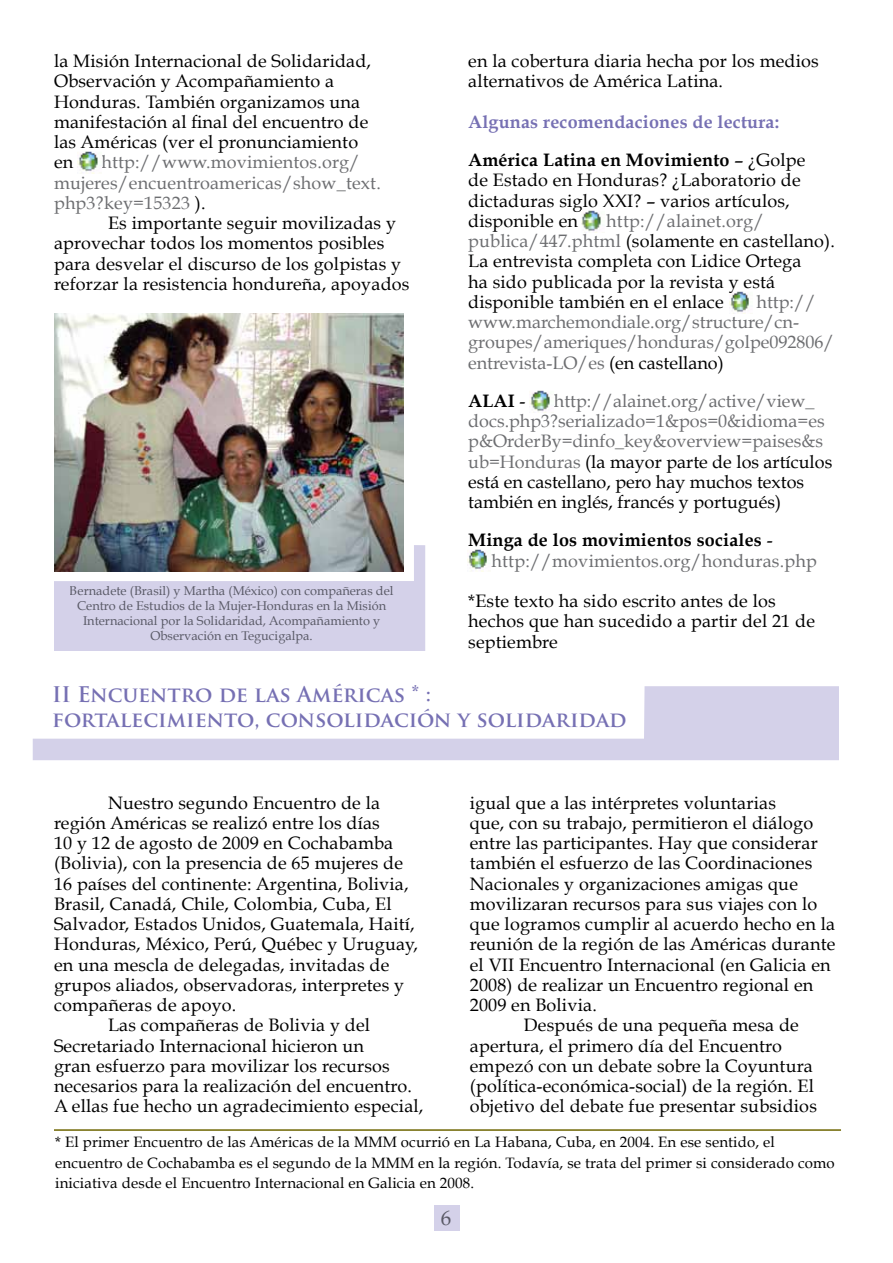
<style>
.page{position:relative;width:893px;height:1263px;background:#fff}
.page>*{position:absolute;margin:0;border:0;box-sizing:border-box;transform-origin:0 0}
.t1{font:700 21px/25.2px "Trajan Pro";color:#7670b3}
.t2{font:21px "Book Antiqua";color:#6d6f71}
.t3{font:18px/20.2px "Book Antiqua";letter-spacing:.01em;color:#000}
.t4{font:18px/20.2px "Book Antiqua";color:#6d6e71}
.t5{font:700 18px/38.2px "Book Antiqua";letter-spacing:.01em;color:#7670b3}
.t6{font:700 18px "Book Antiqua";color:#000}
.t7{font:15px/20.2px "Book Antiqua";letter-spacing:.01em;color:#000}
.t8{font:12.75px/15px "Book Antiqua";color:#6d6f71;text-align:center}
.s1{color:#000}
.s2{font-weight:400;color:#000}
.s3{color:#6d6e71}
.s4{font-weight:400}
.s5{font-weight:700;color:#000}
</style>
<div class="page">
<div style="left:434px;top:1205px;width:25px;height:26px;background:#d4d1e9"></div>
<img style="left:730px;top:291px;width:19px;height:22px">
<svg style="left:33px;top:686px;width:806px;height:74px"></svg>
<img style="left:54px;top:313px;width:349px;height:232px">
<svg style="left:54px;top:545px;width:371px;height:106px;background:#bdbbca"></svg>
<img style="left:78px;top:151px;width:20px;height:22px">
<img style="left:581px;top:210px;width:20px;height:23px">
<img style="left:530px;top:390px;width:20px;height:22px">
<img style="left:468px;top:549px;width:19px;height:22px">
<hr style="left:54px;top:1129px;width:787px;height:2px;background:#6e6600">
<p class="t3" style="left:54px;top:51px;width:319px">la Misión Internacional de Solidaridad,<br>Observación y Acompañamiento a<br>Honduras. También organizamos una manifestación al final del encuentro de las Américas (ver el pronunciamiento en</p>
<p class="t4" style="left:54px;top:152px;width:328px;text-indent:48px">http://www.movimientos.org/ mujeres/encuentroamericas/show_text. php3?key=15323 <span class="s1">).</span></p>
<p class="t3" style="left:54px;top:213px;width:357px;text-indent:54px">Es importante seguir movilizadas y aprovechar todos los momentos posibles para desvelar el discurso de los golpistas y reforzar la resistencia hondureña, apoyados</p>
<p class="t8" style="left:70px;top:583px;width:325px">Bernadete (Brasil) y Martha (México) con compañeras del Centro de Estudios de la Mujer-Honduras en la Misión Internacional por la Solidaridad, Acompañamiento y Observación en Tegucigalpa.</p>
<p class="t3" style="left:468px;top:51px;width:352px">en la cobertura diaria hecha por los medios alternativos de América Latina.</p>
<p class="t5" style="left:468px;top:103px;width:339px">Algunas recomendaciones de lectura:<br><span class="s1">América Latina en Movimiento</span> <span class="s2">– ¿Golpe</span></p>
<p class="t3" style="left:468px;top:170px;width:334px">de Estado en Honduras? ¿Laboratorio de dictaduras siglo XXI? – varios artículos, disponible en</p>
<p class="t3" style="left:468px;top:211px;width:368px;text-indent:138px"><span class="s3">http://alainet.org/ publica/447.phtml</span> (solamente en castellano).<br>La entrevista completa con Lidice Ortega<br>ha sido publicada por la revista y está disponible también en el enlace</p>
<p class="t4" style="left:468px;top:292px;width:368px;text-indent:288px">http:// www.marchemondiale.org/structure/cn&shy;groupes/ameriques/honduras/golpe092806/ entrevista-LO/es <span class="s1">(en castellano)</span></p>
<p class="t6" style="left:468px;top:390px;width:59px">ALAI <span class="s4">-</span></p>
<p class="t4" style="left:468px;top:391px;width:366px;text-indent:86px">http://alainet.org/active/view_ docs.php3?serializado=1&amp;pos=0&amp;idioma=es p&amp;OrderBy=dinfo_key&amp;overview=paises&amp;s ub=Honduras <span class="s1">(la mayor parte de los artículos está en castellano, pero hay muchos textos también en inglés, francés y portugués)</span></p>
<p class="t4" style="left:492px;top:530px;width:327px;text-indent:-23px"><span class="s5">Minga de los movimientos sociales</span> <span class="s1">- </span>http://movimientos.org/honduras.php</p>
<p class="t3" style="left:468px;top:591px;width:348px">*Este texto ha sido escrito antes de los hechos que han sucedido a partir del 21 de septiembre</p>
<p class="t1" style="left:52px;top:682px;width:576px">II Encuentro de las Américas * : fortalecimiento, consolidación y solidaridad</p>
<p class="t3" style="left:108px;top:792px;width:274px">Nuestro segundo Encuentro de la</p>
<p class="t3" style="left:54px;top:812px;width:327px">región Américas se realizó entre los días</p>
<p class="t3" style="left:54px;top:833px;width:341px">10 y 12 de agosto de 2009 en Cochabamba</p>
<p class="t3" style="left:54px;top:853px;width:351px">(Bolivia), con la presencia de 65 mujeres de</p>
<p class="t3" style="left:54px;top:873px;width:356px">16 países del continente: Argentina, Bolivia,</p>
<p class="t3" style="left:54px;top:893px;width:339px">Brasil, Canadá, Chile, Colombia, Cuba, El</p>
<p class="t3" style="left:54px;top:914px;width:362px">Salvador, Estados Unidos, Guatemala, Haití,</p>
<p class="t3" style="left:54px;top:934px;width:365px">Honduras, México, Perú, Québec y Uruguay,</p>
<p class="t3" style="left:54px;top:954px;width:337px">en una mescla de delegadas, invitadas de</p>
<p class="t3" style="left:54px;top:974px;width:352px">grupos aliados, observadoras, interpretes y</p>
<p class="t3" style="left:54px;top:995px;width:184px">compañeras de apoyo.</p>
<p class="t3" style="left:108px;top:1015px;width:264px">Las compañeras de Bolivia y del</p>
<p class="t3" style="left:54px;top:1035px;width:312px">Secretariado Internacional hicieron un</p>
<p class="t3" style="left:54px;top:1055px;width:337px">gran esfuerzo para movilizar los recursos</p>
<p class="t3" style="left:54px;top:1076px;width:360px">necesarios para la realización del encuentro.</p>
<p class="t3" style="left:54px;top:1096px;width:371px">A ellas fue hecho un agradecimiento especial,</p>
<p class="t3" style="left:470px;top:792px;width:308px">igual que a las intérpretes voluntarias</p>
<p class="t3" style="left:470px;top:812px;width:345px">que, con su trabajo, permitieron el diálogo</p>
<p class="t3" style="left:470px;top:833px;width:350px">entre las participantes. Hay que considerar</p>
<p class="t3" style="left:470px;top:853px;width:344px">también el esfuerzo de las Coordinaciones</p>
<p class="t3" style="left:470px;top:873px;width:330px">Nacionales y organizaciones amigas que</p>
<p class="t3" style="left:470px;top:893px;width:349px">movilizaran recursos para sus viajes con lo</p>
<p class="t3" style="left:470px;top:914px;width:367px">que logramos cumplir al acuerdo hecho en la</p>
<p class="t3" style="left:470px;top:934px;width:367px">reunión de la región de las Américas durante</p>
<p class="t3" style="left:470px;top:954px;width:362px">el VII Encuentro Internacional (en Galicia en</p>
<p class="t3" style="left:470px;top:974px;width:345px">2008) de realizar un Encuentro regional en</p>
<p class="t3" style="left:470px;top:995px;width:129px">2009 en Bolivia.</p>
<p class="t3" style="left:524px;top:1015px;width:277px">Después de una pequeña mesa de</p>
<p class="t3" style="left:470px;top:1035px;width:314px">apertura, el primero día del Encuentro</p>
<p class="t3" style="left:470px;top:1055px;width:345px">empezó con un debate sobre la Coyuntura</p>
<p class="t3" style="left:470px;top:1076px;width:346px">(política-económica-social) de la región. El</p>
<p class="t3" style="left:470px;top:1096px;width:349px">objetivo del debate fue presentar subsidios</p>
<p class="t7" style="left:55px;top:1132px;width:781px">* El primer Encuentro de las Américas de la MMM ocurrió en La Habana, Cuba, en 2004. En ese sentido, el encuentro de Cochabamba es el segundo de la MMM en la región. Todavía, se trata del primer si considerado como iniciativa desde el Encuentro Internacional en Galicia en 2008.</p>
<p class="t2" style="left:441px;top:1205px;width:12px">6</p>
</div>
